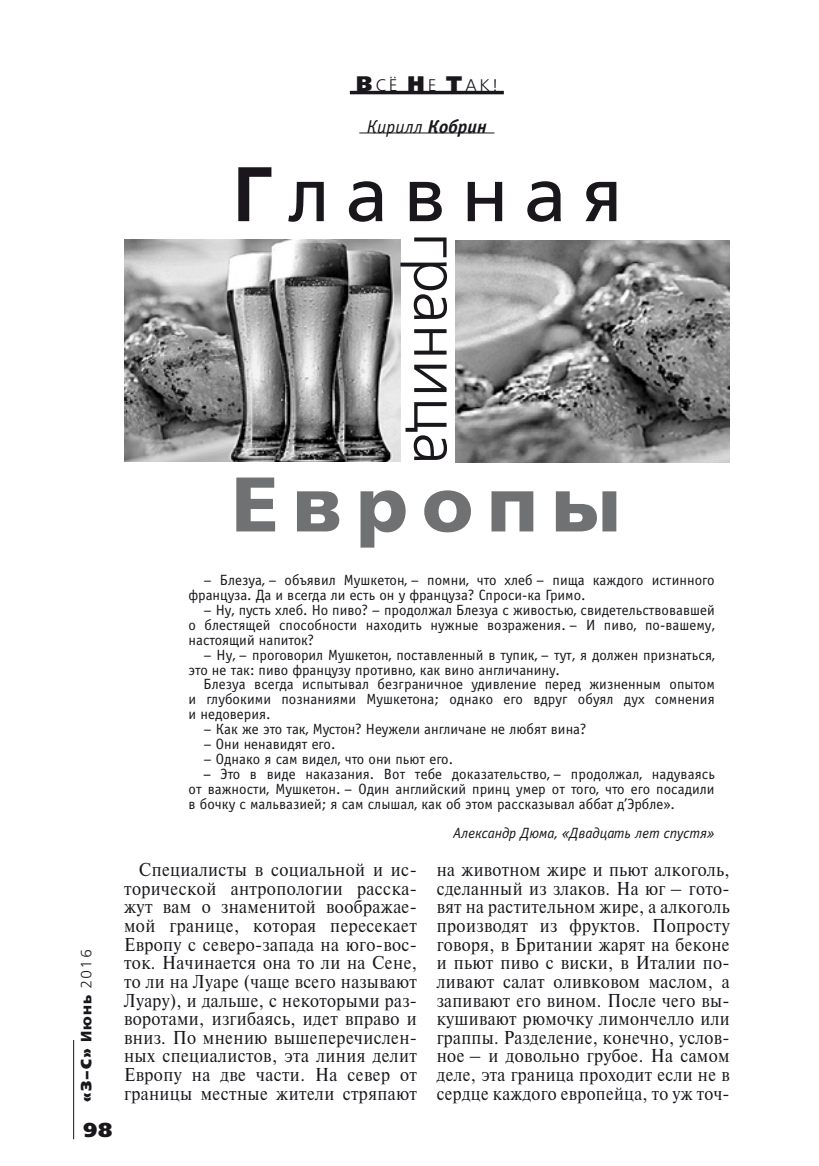
<style>
.page{position:relative;width:819px;height:1166px;background:#fff}
.page>*{position:absolute;margin:0;border:0;box-sizing:border-box;transform-origin:0 0}
.t1{font:77px "Free Set";letter-spacing:.2em;color:#1a171c}
.t2{font:700 77px "Free Set";letter-spacing:.18em;color:#707173}
.t3{font:300 63px "Free Set";letter-spacing:-.005em;color:#1a171c}
.t4{font:800 20.12px "Free Set";color:#1a171c}
.t5{font:18.55px/18.6px "Newton";letter-spacing:.02em;color:#1a171c;text-align:justify;scale:.9 1}
.t6{font:18.55px/18.6px "Newton";letter-spacing:.02em;color:#1a171c;text-align:justify;scale:.91 1}
.t7{font:italic 18.55px "Officina Sans Book ITC";color:#1a171c}
.t8{font:300 16.8px "Free Set";color:#1a171c}
.t9{font:14.88px/14.9px "Officina Sans Book ITC";color:#1a171c}
.t10{font:italic 14.88px "Officina Sans Book ITC";color:#1a171c}
.t11{font:800 14.88px "Free Set";color:#1a171c}
.s1{font-weight:800;font-size:21px}
.s2{font-family:"Officina Sans Bold ITC"}
.s3{font-weight:700}
.s4{font-weight:300}
.s5{font-weight:600}
</style>
<div class="page">
<hr style="left:73px;top:1040px;width:1px;height:99px;background:#1a171c">
<img style="left:124px;top:239px;width:276px;height:223px">
<img style="left:455px;top:241px;width:274px;height:222px">
<hr style="left:350px;top:91px;width:154px;height:3px;background:#1a171c">
<hr style="left:359px;top:133px;width:135px;height:1px;background:#1a171c">
<p class="t8" style="left:356px;top:75px;width:143px"><span class="s1">В</span>сё <span class="s1">н</span> е <span class="s1">т</span>ак!</p>
<p class="t7" style="left:367px;top:116px;width:122px">Кирилл <span class="s2">Кобрин</span></p>
<p class="t11" style="left:76px;top:1102px;width:154px;rotate:-90deg">«З–С» <span class="s3">Июнь</span> <span class="s4">2016</span></p>
<h3 class="t4" style="left:83px;top:1115px;width:16px">98</h3>
<h1 class="t1" style="left:233px;top:144px;width:391px"><span class="s5">Г</span>лавная</h1>
<h2 class="t3" style="left:475px;top:232px;width:234px;rotate:90deg">граница</h2>
<h1 class="t2" style="left:231px;top:450px;width:391px">Европы</h1>
<p class="t9" style="left:189px;top:573px;width:527px;text-indent:15px">– Блезуа, – объявил Мушкетон, – помни, что хлеб – пища каждого истинного француза. Да и всегда ли есть он у француза? Спроси-ка Гримо.</p>
<p class="t9" style="left:189px;top:603px;width:527px;text-align:justify;text-indent:15px">– Ну, пусть хлеб. Но пиво? – продолжал Блезуа с живостью, свидетельствовавшей о блестящей способности находить нужные возражения. – И пиво, по-вашему, настоящий напиток?</p>
<p class="t9" style="left:189px;top:647px;width:527px;text-indent:15px">– Ну, – проговорил Мушкетон, поставленный в тупик, – тут, я должен признаться, это не так: пиво французу противно, как вино англичанину.</p>
<p class="t9" style="left:189px;top:677px;width:527px;text-align:justify;text-indent:15px">Блезуа всегда испытывал безграничное удивление перед жизненным опытом и глубокими познаниями Мушкетона; однако его вдруг обуял дух сомнения и недоверия.</p>
<p class="t9" style="left:203px;top:722px;width:384px">– Как же это так, Мустон? Неужели англичане не любят вина?</p>
<p class="t9" style="left:203px;top:736px;width:133px">– Они ненавидят его.</p>
<p class="t9" style="left:203px;top:751px;width:251px">– Однако я сам видел, что они пьют его.</p>
<p class="t9" style="left:203px;top:766px;width:513px">− Это в виде наказания. Вот тебе доказательство, – продолжал, надуваясь</p>
<p class="t9" style="left:188px;top:781px;width:527px">от важности, Мушкетон. – Один английский принц умер от того, что его посадили</p>
<p class="t9" style="left:189px;top:796px;width:488px">в бочку с мальвазией; я сам слышал, как об этом рассказывал аббат д’Эрбле».</p>
<p class="t10" style="left:453px;top:825px;width:263px">Александр Дюма, «Двадцать лет спустя»</p>
<p class="t6" style="left:124px;top:860px;width:323px;text-indent:15px">Специалисты в социальной и ис&shy;торической антропологии расска&shy;жут вам о знаменитой воображае&shy;мой границе, которая пересекает Европу с северо-запада на юго-вос&shy;ток. Начинается она то ли на Сене, то ли на Луаре (чаще всего называют Луару), и дальше, с некоторыми раз&shy;воротами, изгибаясь, идет вправо и вниз. По мнению вышеперечислен&shy;ных специалистов, эта линия делит Европу на две части. На север от границы местные жители стряпают</p>
<p class="t5" style="left:437px;top:860px;width:327px">на животном жире и пьют алкоголь, сделанный из злаков. На юг – гото&shy;вят на растительном жире, а алкоголь производят из фруктов. Попросту говоря, в Британии жарят на беконе и пьют пиво с виски, в Италии по&shy;ливают салат оливковом маслом, а запивают его вином. После чего вы&shy;кушивают рюмочку лимончелло или граппы. Разделение, конечно, услов&shy;ное – и довольно грубое. На самом деле, эта граница проходит если не в сердце каждого европейца, то уж точ-</p>
</div>
